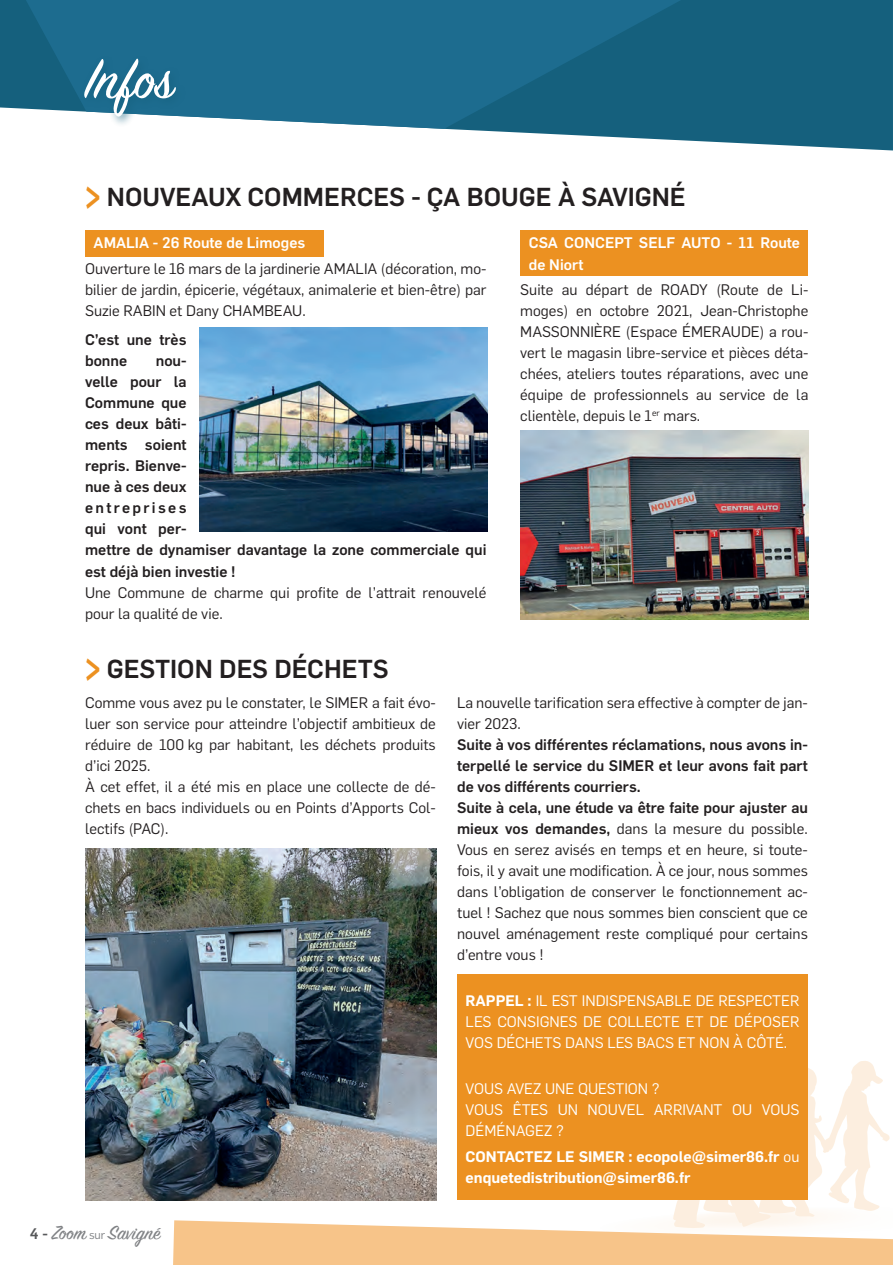
<style>
.page{position:relative;width:893px;height:1265px;background:#fff}
.page>*{position:absolute;margin:0;border:0;box-sizing:border-box;transform-origin:0 0}
.t1{font:61.5px "Sign Painter House Script";color:#fff}
.t2{font:500 25.5px "Flama";color:#231f20}
.t3{font:21.45px "Sign Painter House Script";color:#808285}
.t4{font:15px/21px "Flama";color:#231f20}
.t5{font:500 15px/21px "Flama";color:#231f20}
.t6{font:15px/21px "Flama";color:#fff;text-align:justify}
.t7{font:600 15px/21px "Flama";color:#fff}
.t8{font:500 15px/21px "Flama";color:#fff}
.s1{font-weight:600;font-size:45px;color:#ec9121}
.s2{font-weight:500}
.s3{font-family:"Flama";font-weight:500;font-size:15px;color:#57585a}
.s4{font-family:"Flama";font-size:11.7px}
.s5{font-weight:600}
.s6{font-weight:400}
</style>
<div class="page">
<div style="left:520px;top:230px;width:288px;height:46px;background:#ec9121"></div>
<div style="left:85px;top:230px;width:239px;height:26px;background:#ec9121"></div>
<svg style="left:0;top:0;width:893px;height:150px;fill:#15607d"></svg>
<svg style="left:14px;top:0;width:706px;height:129px;background:#226d8d"></svg>
<div style="left:79px;top:54px;width:108px;height:73px;background:#15607d;opacity:.75"></div>
<img style="left:199px;top:327px;width:288px;height:205px">
<img style="left:520px;top:430px;width:288px;height:189px">
<div style="left:457px;top:974px;width:351px;height:225px;background:#ec9121"></div>
<img style="left:85px;top:848px;width:351px;height:351px">
<svg style="left:168px;top:999px;width:725px;height:266px"></svg>
<h1 class="t1" style="left:85px;top:41px;width:90px">Infos</h1>
<h2 class="t2" style="left:85px;top:178px;width:602px"><span class="s1">&gt;</span> NOUVEAUX COMMERCES - ÇA BOUGE À SAVIGNÉ</h2>
<p class="t8" style="left:94px;top:231px;width:213px">AMALIA - 26 Route de Limoges</p>
<p class="t4" style="left:85px;top:257px;width:403px;text-align:justify">Ouverture le 16 mars de la jardinerie AMALIA (décoration, mo&shy;bilier de jardin, épicerie, végétaux, animalerie et bien-être) par Suzie RABIN et Dany CHAMBEAU.</p>
<p class="t5" style="left:85px;top:328px;width:103px">C’est une très bonne</p>
<p class="t8" style="left:529px;top:231px;width:273px">CSA CONCEPT SELF AUTO - 11 Route de Niort</p>
<p class="t4" style="left:520px;top:278px;width:290px;text-align:justify">Suite au départ de ROADY (Route de Li&shy;moges) en octobre 2021, Jean-Christophe MASSONNIÈRE (Espace ÉMERAUDE) a rou&shy;vert le magasin libre-service et pièces déta&shy;chées, ateliers toutes réparations, avec une équipe de professionnels au service de la clientèle, depuis le 1<sup>er</sup> mars.</p>
<p class="t5" style="left:85px;top:349px;width:403px;text-indent:71px">nou-<br>velle pour la<br>Commune que<br>ces deux bâti-<br>ments soient<br>repris. Bienve-<br>nue à ces deux<br>entreprises<br>qui vont per-<br>mettre de dynamiser davantage la zone commerciale qui est déjà bien investie !</p>
<p class="t4" style="left:85px;top:580px;width:403px">Une Commune de charme qui profite de l’attrait renouvelé pour la qualité de vie.</p>
<h2 class="t2" style="left:85px;top:650px;width:305px"><span class="s1">&gt;</span> GESTION DES DÉCHETS</h2>
<p class="t4" style="left:85px;top:690px;width:352px">Comme vous avez pu le constater, le SIMER a fait évo&shy;luer son service pour atteindre l’objectif ambitieux de réduire de 100 kg par habitant, les déchets produits d’ici 2025.<br>À cet effet, il a été mis en place une collecte de dé&shy;chets en bacs individuels ou en Points d’Apports Col&shy;lectifs (PAC).</p>
<p class="t4" style="left:457px;top:690px;width:352px">La nouvelle tarification sera effective à compter de jan&shy;vier 2023.</p>
<p class="t4" style="left:457px;top:732px;width:352px"><span class="s2">Suite à vos différentes réclamations, nous avons in&shy;terpellé le service du SIMER et leur avons fait part de vos différents courriers.<br>Suite à cela, une étude va être faite pour ajuster au mieux vos demandes,</span> dans la mesure du possible.<br>Vous en serez avisés en temps et en heure, si toute&shy;fois, il y avait une modification. À ce jour, nous sommes dans l’obligation de conserver le fonctionnement ac&shy;tuel ! Sachez que nous sommes bien conscient que ce nouvel aménagement reste compliqué pour certains d’entre vous !</p>
<h3 class="t3" style="left:30px;top:1218px;width:132px"><span class="s3">4 -</span> Zoom <span class="s4">sur</span> Savigné</h3>
<p class="t6" style="left:466px;top:989px;width:335px"><span class="s5">RAPPEL :</span> IL EST INDISPENSABLE DE RESPECTER LES CONSIGNES DE COLLECTE ET DE DÉPOSER VOS DÉCHETS DANS LES BACS ET NON À CÔTÉ.</p>
<p class="t6" style="left:466px;top:1077px;width:335px;text-align:left">VOUS AVEZ UNE QUESTION ?<br>VOUS ÊTES UN NOUVEL ARRIVANT OU VOUS<br>DÉMÉNAGEZ ?</p>
<p class="t7" style="left:466px;top:1144px;width:335px">CONTACTEZ LE SIMER : ecopole@simer86.fr <span class="s6">ou </span>enquetedistribution@simer86.fr</p>
</div>
